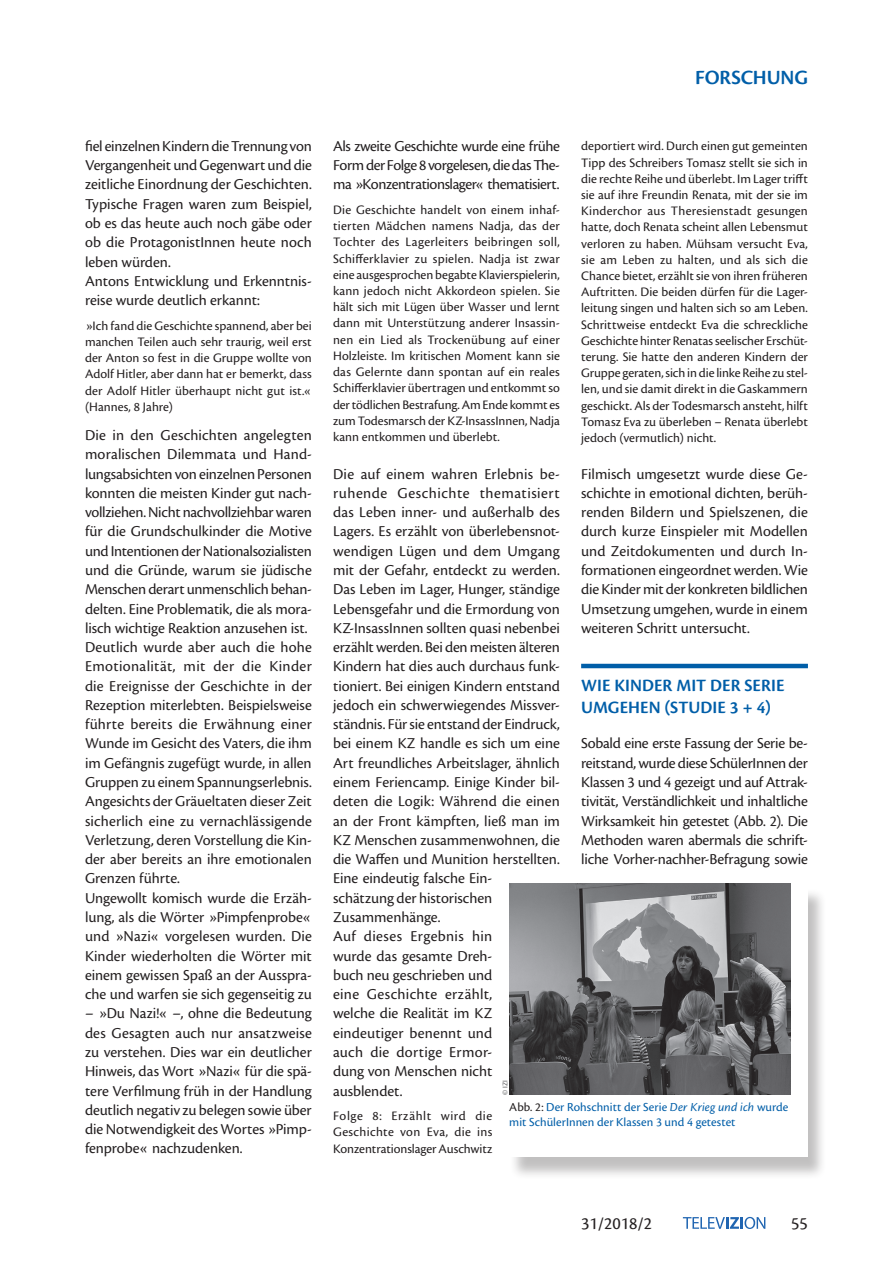
<style>
.page{position:relative;width:893px;height:1263px;background:#fff}
.page>*{position:absolute;margin:0;border:0;box-sizing:border-box;transform-origin:0 0}
.t1{font:600 21px "Cronos Pro";letter-spacing:-.005em;color:#005ea8}
.t2{font:600 18px/22.5px "Cronos Pro";letter-spacing:.005em;color:#005ea8}
.t3{font:18px "Cronos Pro";color:#231f20}
.t4{font:15.75px/19.4px "Cronos Pro";letter-spacing:-.005em;color:#231f20;text-align:justify}
.t5{font:13.5px/16.2px "Cronos Pro";letter-spacing:.005em;color:#231f20;text-align:justify}
.t6{font:12.75px/15.3px "Cronos Pro";letter-spacing:.005em;color:#005ea8}
.t7{font:7.5px "Cronos Pro";color:#57585a}
.s1{color:#231f20}
.s2{font-style:italic}
</style>
<div class="page">
<svg style="left:683px;top:1217px;width:82px;height:12px"></svg>
<div style="left:510px;top:888px;width:317px;height:292px;background:#231f20;opacity:.28"></div>
<div style="left:509px;top:884px;width:299px;height:273px;background:#fff"></div>
<hr style="left:581px;top:664px;width:227px;height:4px;background:#005ea8">
<img style="left:509px;top:884px;width:282px;height:211px">
<h1 class="t1" style="left:695px;top:65px;width:114px">FORSCHUNG</h1>
<p class="t4" style="left:85px;top:136px;width:228px;text-align:left">fiel einzelnen Kindern die Trennung von Vergangenheit und Gegenwart und die zeitliche Einordnung der Geschichten.<br>Typische Fragen waren zum Beispiel, ob es das heute auch noch gäbe oder ob die ProtagonistInnen heute noch leben würden.<br>Antons Entwicklung und Erkenntnis&shy;reise wurde deutlich erkannt:</p>
<p class="t5" style="left:85px;top:317px;width:228px">»Ich fand die Geschichte spannend, aber bei manchen Teilen auch sehr traurig, weil erst der Anton so fest in die Gruppe wollte von Adolf Hitler, aber dann hat er bemerkt, dass der Adolf Hitler überhaupt nicht gut ist.« (Hannes, 8 Jahre)</p>
<p class="t4" style="left:85px;top:425px;width:228px;text-align:left">Die in den Geschichten angelegten moralischen Dilemmata und Hand&shy;lungsabsichten von einzelnen Personen konnten die meisten Kinder gut nach&shy;vollziehen. Nicht nachvollziehbar waren für die Grundschulkinder die Motive und Intentionen der Nationalsozialisten und die Gründe, warum sie jüdische Menschen derart unmenschlich behan&shy;delten. Eine Problematik, die als mora&shy;lisch wichtige Reaktion anzusehen ist.<br>Deutlich wurde aber auch die hohe Emotionalität, mit der die Kinder die Ereignisse der Geschichte in der Rezeption miterlebten. Beispielsweise führte bereits die Erwähnung einer Wunde im Gesicht des Vaters, die ihm im Gefängnis zugefügt wurde, in allen Gruppen zu einem Spannungserlebnis.<br>Angesichts der Gräueltaten dieser Zeit sicherlich eine zu vernachlässigende Verletzung, deren Vorstellung die Kin&shy;der aber bereits an ihre emotionalen Grenzen führte.<br>Ungewollt komisch wurde die Erzäh&shy;lung, als die Wörter »Pimpfenprobe« und »Nazi« vorgelesen wurden. Die Kinder wiederholten die Wörter mit einem gewissen Spaß an der Ausspra&shy;che und warfen sie sich gegenseitig zu</p>
<p class="t4" style="left:85px;top:1004px;width:228px">– »Du Nazi!« –, ohne die Bedeutung des Gesagten auch nur ansatzweise zu verstehen. Dies war ein deutlicher Hinweis, das Wort »Nazi« für die spä&shy;tere Verfilmung früh in der Handlung deutlich negativ zu belegen sowie über die Notwendigkeit des Wortes »Pimp&shy;fenprobe« nachzudenken.</p>
<p class="t4" style="left:333px;top:136px;width:228px">Als zweite Geschichte wurde eine frühe Form der Folge 8 vorgelesen, die das The&shy;ma »Konzentrationslager« thematisiert.</p>
<p class="t5" style="left:333px;top:202px;width:228px">Die Geschichte handelt von einem inhaf&shy;tierten Mädchen namens Nadja, das der Tochter des Lagerleiters beibringen soll, Schifferklavier zu spielen. Nadja ist zwar eine ausgesprochen begabte Klavierspielerin, kann jedoch nicht Akkordeon spielen. Sie hält sich mit Lügen über Wasser und lernt dann mit Unterstützung anderer Insassin&shy;nen ein Lied als Trockenübung auf einer Holzleiste. Im kritischen Moment kann sie das Gelernte dann spontan auf ein reales Schifferklavier übertragen und entkommt so der tödlichen Bestrafung. Am Ende kommt es zum Todesmarsch der KZ-InsassInnen, Nadja kann entkommen und überlebt.</p>
<p class="t4" style="left:333px;top:464px;width:228px;text-align:left">Die auf einem wahren Erlebnis be&shy;ruhende Geschichte thematisiert das Leben inner- und außerhalb des<br>Lagers. Es erzählt von überlebensnot&shy;wendigen Lügen und dem Umgang mit der Gefahr, entdeckt zu werden.<br>Das Leben im Lager, Hunger, ständige<br>Lebensgefahr und die Ermordung von<br>KZ-InsassInnen sollten quasi nebenbei erzählt werden. Bei den meisten älteren<br>Kindern hat dies auch durchaus funk&shy;tioniert. Bei einigen Kindern entstand jedoch ein schwerwiegendes Missver&shy;ständnis. Für sie entstand der Eindruck, bei einem KZ handle es sich um eine<br>Art freundliches Arbeitslager, ähnlich einem Feriencamp. Einige Kinder bil&shy;deten die Logik: Während die einen an der Front kämpften, ließ man im<br>KZ Menschen zusammenwohnen, die die Waffen und Munition herstellten.<br>Eine eindeutig falsche Ein-<br>schätzung der historischen<br>Zusammenhänge.<br>Auf dieses Ergebnis hin<br>wurde das gesamte Dreh-<br>buch neu geschrieben und<br>eine Geschichte erzählt,<br>welche die Realität im KZ eindeutiger benennt und<br>auch die dortige Ermor-<br>dung von Menschen nicht ausblendet.</p>
<p class="t5" style="left:333px;top:1108px;width:161px">Folge 8: Erzählt wird die Geschichte von Eva, die ins Konzentrationslager Auschwitz</p>
<p class="t5" style="left:581px;top:138px;width:228px">deportiert wird. Durch einen gut gemeinten Tipp des Schreibers Tomasz stellt sie sich in die rechte Reihe und überlebt. Im Lager trifft sie auf ihre Freundin Renata, mit der sie im Kinderchor aus Theresienstadt gesungen hatte, doch Renata scheint allen Lebensmut verloren zu haben. Mühsam versucht Eva, sie am Leben zu halten, und als sich die Chance bietet, erzählt sie von ihren früheren Auftritten. Die beiden dürfen für die Lager&shy;leitung singen und halten sich so am Leben.<br>Schrittweise entdeckt Eva die schreckliche Geschichte hinter Renatas seelischer Erschüt&shy;terung. Sie hatte den anderen Kindern der Gruppe geraten, sich in die linke Reihe zu stel&shy;len, und sie damit direkt in die Gaskammern geschickt. Als der Todesmarsch ansteht, hilft Tomasz Eva zu überleben – Renata überlebt jedoch (vermutlich) nicht.</p>
<p class="t4" style="left:581px;top:464px;width:228px">Filmisch umgesetzt wurde diese Ge&shy;schichte in emotional dichten, berüh&shy;renden Bildern und Spielszenen, die durch kurze Einspieler mit Modellen und Zeitdokumenten und durch In&shy;formationen eingeordnet werden. Wie die Kinder mit der konkreten bildlichen Umsetzung umgehen, wurde in einem weiteren Schritt untersucht.</p>
<p class="t2" style="left:581px;top:674px;width:205px">WIE KINDER MIT DER SERIE<br>UMGEHEN (STUDIE 3 + 4)</p>
<p class="t4" style="left:581px;top:734px;width:228px">Sobald eine erste Fassung der Serie be&shy;reitstand, wurde diese SchülerInnen der Klassen 3 und 4 gezeigt und auf Attrak&shy;tivität, Verständlichkeit und inhaltliche Wirksamkeit hin getestet (Abb. 2). Die Methoden waren abermals die schrift&shy;liche Vorher-nachher-Befragung sowie</p>
<p class="t7" style="left:501px;top:1095px;width:16px;rotate:-90deg">© IZI</p>
<p class="t6" style="left:509px;top:1099px;width:281px"><span class="s1">Abb. 2:</span> Der Rohschnitt der Serie <span class="s2">Der Krieg und ich</span> wurde mit SchülerInnen der Klassen 3 und 4 getestet</p>
<p class="t3" style="left:581px;top:1213px;width:73px">31/2018/2</p>
<p class="t3" style="left:791px;top:1213px;width:18px">55</p>
</div>
